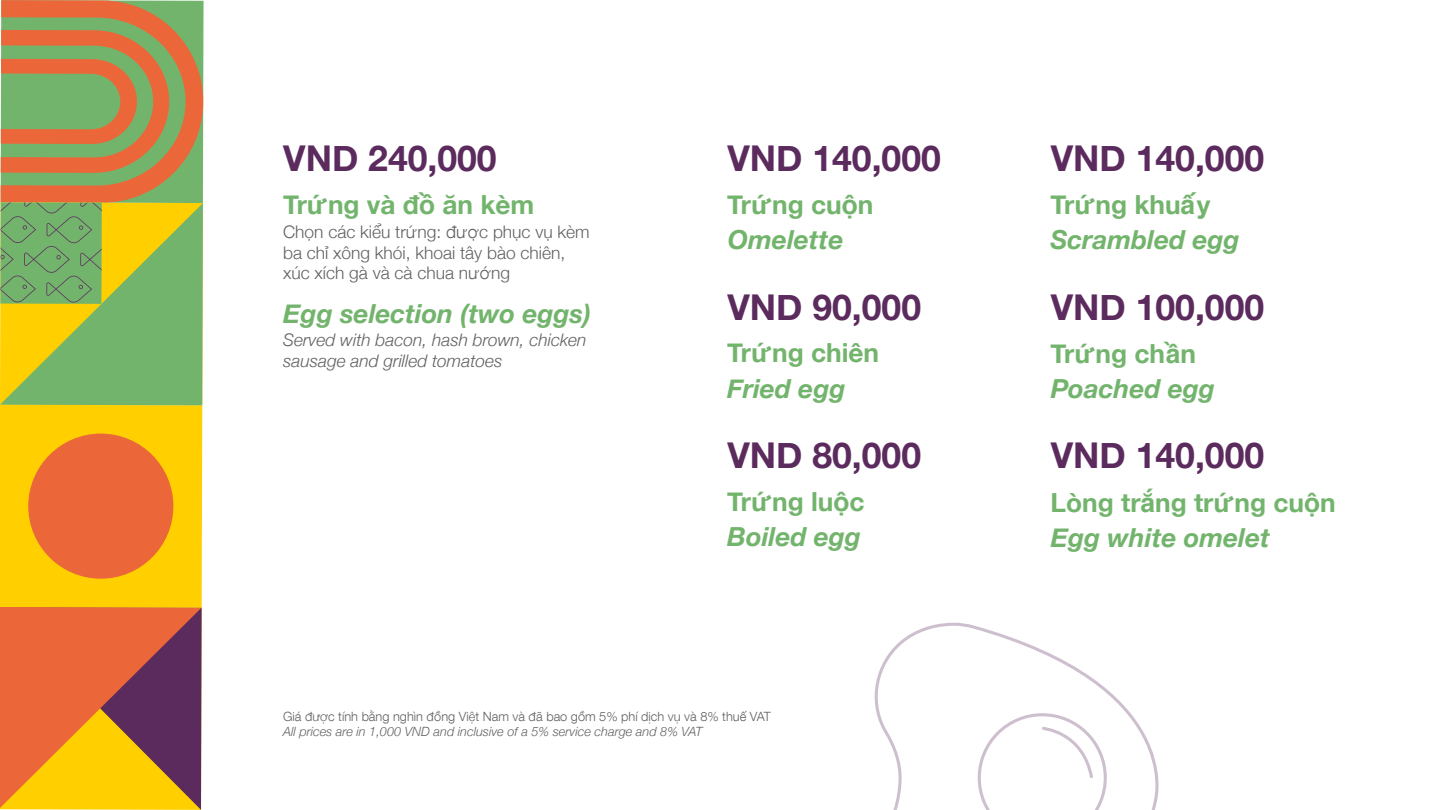
<style>
.page{position:relative;width:1440px;height:810px;background:#fff}
.page>*{position:absolute;margin:0;border:0;box-sizing:border-box;transform-origin:0 0}
.t1{font:700 35.55px "Helvetica Neue";color:#5c2b5e}
.t2{font:italic 700 26.25px "Helvetica Neue";color:#73b46d}
.t3{font:700 26.25px "Helvetica Neue";color:#73b46d}
.t4{font:300 17.33px/20.9px "Helvetica Neue";color:#606060}
.t5{font:italic 300 17.33px/20.9px "Helvetica Neue";color:#606060}
.t6{font:300 12.75px "Helveticai Design Vn";color:#616160}
.t7{font:italic 300 12.75px "Helvetica Neue";color:#616160}
</style>
<div class="page">
<svg style="left:0;top:0;width:204px;height:810px;background:#c3993d"></svg>
<svg style="left:874px;top:622px;width:285px;height:188px"></svg>
<svg style="left:978px;top:713px;width:129px;height:97px"></svg>
<h1 class="t1" style="left:283px;top:137px;width:215px">VND 240,000</h1>
<h1 class="t1" style="left:728px;top:137px;width:215px">VND 140,000</h1>
<h2 class="t3" style="left:283px;top:188px;width:253px">Trứng và đồ ăn kèm</h2>
<p class="t4" style="left:283px;top:221px;width:308px">Chọn các kiểu trứng: được phục vụ kèm ba chỉ xông khói, khoai tây bào chiên, xúc xích gà và cà chua nướng</p>
<h2 class="t2" style="left:283px;top:297px;width:309px">Egg selection (two eggs)</h2>
<p class="t5" style="left:283px;top:329px;width:305px">Served with bacon, hash brown, chicken sausage and grilled tomatoes</p>
<h2 class="t3" style="left:727px;top:188px;width:148px">Trứng cuộn</h2>
<h2 class="t2" style="left:728px;top:223px;width:117px">Omelette</h2>
<h1 class="t1" style="left:728px;top:285px;width:195px">VND 90,000</h1>
<h2 class="t3" style="left:727px;top:337px;width:153px">Trứng chiên</h2>
<h2 class="t2" style="left:727px;top:372px;width:120px">Fried egg</h2>
<h1 class="t1" style="left:728px;top:434px;width:195px">VND 80,000</h1>
<h2 class="t3" style="left:727px;top:485px;width:139px">Trứng luộc</h2>
<h2 class="t2" style="left:727px;top:520px;width:135px">Boiled egg</h2>
<p class="t6" style="left:283px;top:707px;width:489px">Giá được tính bằng nghìn đồng Việt Nam và đã bao gồm 5% phí dịch vụ và 8% thuế VAT</p>
<p class="t7" style="left:283px;top:724px;width:421px">All prices are in 1,000 VND and inclusive of a 5% service charge and 8% VAT</p>
<h1 class="t1" style="left:1051px;top:137px;width:215px">VND 140,000</h1>
<h2 class="t3" style="left:1051px;top:188px;width:161px">Trứng khuấy</h2>
<h2 class="t2" style="left:1051px;top:223px;width:191px">Scrambled egg</h2>
<h1 class="t1" style="left:1051px;top:286px;width:215px">VND 100,000</h1>
<h2 class="t3" style="left:1051px;top:338px;width:147px">Trứng chần</h2>
<h2 class="t2" style="left:1051px;top:373px;width:166px">Poached egg</h2>
<h1 class="t1" style="left:1051px;top:434px;width:215px">VND 140,000</h1>
<h2 class="t3" style="left:1051px;top:487px;width:287px">Lòng trắng trứng cuộn</h2>
<h2 class="t2" style="left:1051px;top:522px;width:221px">Egg white omelet</h2>
</div>
